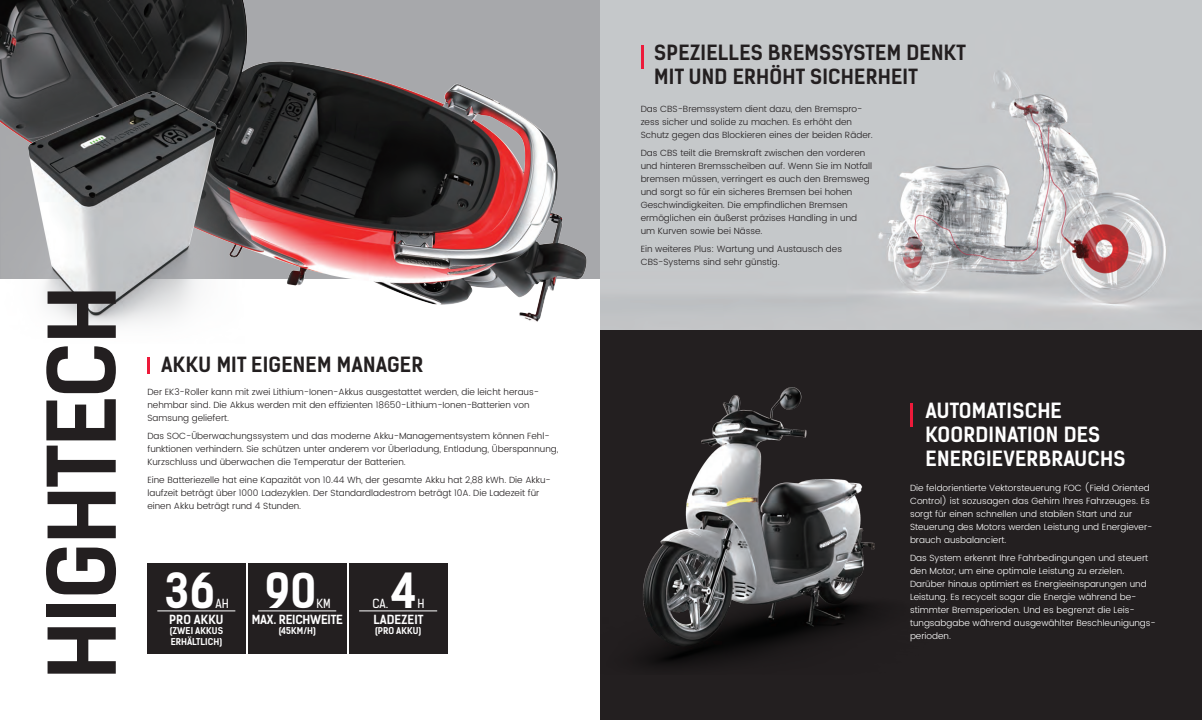
<style>
.page{position:relative;width:1202px;height:720px;background:#fff}
.page>*{position:absolute;margin:0;border:0;box-sizing:border-box;transform-origin:0 0}
.t1{font:700 90px "Kelson Sans";letter-spacing:-.02em;color:#231f20}
.t2{font:700 46px "Kelson Sans";color:#fff}
.t3{font:700 20px/24px "Kelson Sans";letter-spacing:.01em;color:#231f20}
.t4{font:700 20px/24px "Kelson Sans";letter-spacing:.01em;color:#fff}
.t5{font:700 12px "Kelson Sans";letter-spacing:.005em;color:#fff}
.t6{font:700 12px "Kelson Sans";letter-spacing:-.02em;color:#fff}
.t7{font:12px "Kelson Sans";color:#fff}
.t8{font:300 9px/13px "Poppins";color:#231f20}
.t9{font:300 9px/13px "Poppins";color:#fff}
.t10{font:700 9px/10.8px "Kelson Sans";letter-spacing:.005em;color:#fff}
</style>
<div class="page">
<div style="left:601px;top:329px;width:601px;height:391px;background:#231f20"></div>
<img style="left:0;top:0;width:601px;height:332px">
<img style="left:1px;top:79px;width:275px;height:253px">
<img style="left:601px;top:0;width:601px;height:329px">
<img style="left:643px;top:387px;width:270px;height:280px">
<div style="left:147px;top:563px;width:99px;height:91px;background:#231f20"></div>
<hr style="left:157px;top:611px;width:78px;height:1px;background:#fff">
<div style="left:248px;top:563px;width:99px;height:91px;background:#231f20"></div>
<hr style="left:258px;top:611px;width:78px;height:1px;background:#fff">
<div style="left:349px;top:563px;width:99px;height:91px;background:#231f20"></div>
<hr style="left:359px;top:611px;width:78px;height:1px;background:#fff">
<hr style="left:641px;top:45px;width:2px;height:24px;background:#ed1a3a">
<hr style="left:147px;top:357px;width:3px;height:16px;background:#ed1a3a">
<hr style="left:910px;top:403px;width:2px;height:24px;background:#ed1a3a">
<h1 class="t1" style="left:27px;top:680px;width:396px;rotate:-90deg">HIGHTECH</h1>
<h3 class="t3" style="left:161px;top:353px;width:264px">AKKU MIT EIGENEM MANAGER</h3>
<p class="t8" style="left:147px;top:386px;width:393px">Der EK3-Roller kann mit zwei Lithium-Ionen-Akkus ausgestattet werden, die leicht heraus&shy;nehmbar sind. Die Akkus werden mit den effizienten 18650-Lithium-Ionen-Batterien von<br>Samsung geliefert.</p>
<p class="t8" style="left:147px;top:430px;width:412px">Das SOC-Überwachungssystem und das moderne Akku-Managementsystem können Fehl&shy;funktionen verhindern. Sie schützen unter anderem vor Überladung, Entladung, Überspannung,<br>Kurzschluss und überwachen die Temperatur der Batterien.</p>
<p class="t8" style="left:147px;top:474px;width:405px">Eine Batteriezelle hat eine Kapazität von 10.44 Wh, der gesamte Akku hat 2,88 kWh. Die Akku&shy;laufzeit beträgt über 1000 Ladezyklen. Der Standardladestrom beträgt 10A. Die Ladezeit für einen Akku beträgt rund 4 Stunden.</p>
<h2 class="t2" style="left:165px;top:563px;width:52px">36</h2>
<h3 class="t7" style="left:215px;top:596px;width:15px">AH</h3>
<h3 class="t5" style="left:169px;top:612px;width:56px">PRO AKKU</h3>
<p class="t10" style="left:170px;top:626px;width:55px">(ZWEI AKKUS<br>ERHÄLTLICH)</p>
<h2 class="t2" style="left:265px;top:563px;width:53px">90</h2>
<h3 class="t7" style="left:316px;top:596px;width:16px">KM</h3>
<h3 class="t6" style="left:252px;top:612px;width:93px">MAX. REICHWEITE</h3>
<p class="t10" style="left:279px;top:626px;width:39px">(45KM/H)</p>
<h2 class="t2" style="left:391px;top:563px;width:28px">4</h2>
<h3 class="t7" style="left:372px;top:596px;width:17px">CA.</h3>
<h3 class="t7" style="left:418px;top:596px;width:9px">H</h3>
<h3 class="t5" style="left:373px;top:612px;width:52px">LADEZEIT</h3>
<p class="t10" style="left:375px;top:626px;width:48px">(PRO AKKU)</p>
<h3 class="t3" style="left:654px;top:41px;width:313px">SPEZIELLES BREMSSYSTEM DENKT<br>MIT UND ERHÖHT SICHERHEIT</h3>
<p class="t8" style="left:641px;top:103px;width:234px">Das CBS-Bremssystem dient dazu, den Bremspro&shy;zess sicher und solide zu machen. Es erhöht den<br>Schutz gegen das Blockieren eines der beiden Räder.</p>
<p class="t8" style="left:641px;top:147px;width:233px">Das CBS teilt die Bremskraft zwischen den vorderen und hinteren Bremsscheiben auf. Wenn Sie im Notfall bremsen müssen, verringert es auch den Bremsweg und sorgt so für ein sicheres Bremsen bei hohen Geschwindigkeiten. Die empfindlichen Bremsen ermöglichen ein äußerst präzises Handling in und um Kurven sowie bei Nässe.</p>
<p class="t8" style="left:641px;top:243px;width:203px">Ein weiteres Plus: Wartung und Austausch des<br>CBS-Systems sind sehr günstig.</p>
<h3 class="t4" style="left:926px;top:399px;width:202px">AUTOMATISCHE<br>KOORDINATION DES<br>ENERGIEVERBRAUCHS</h3>
<p class="t9" style="left:910px;top:482px;width:244px">Die feldorientierte Vektorsteuerung FOC (Field Oriented Control) ist sozusagen das Gehirn Ihres Fahrzeuges. Es sorgt für einen schnellen und stabilen Start und zur Steuerung des Motors werden Leistung und Energiever&shy;brauch ausbalanciert.</p>
<p class="t9" style="left:910px;top:552px;width:247px">Das System erkennt Ihre Fahrbedingungen und steuert den Motor, um eine optimale Leistung zu erzielen.<br>Darüber hinaus optimiert es Energieeinsparungen und Leistung. Es recycelt sogar die Energie während be&shy;stimmter Bremsperioden. Und es begrenzt die Leis&shy;tungsabgabe während ausgewählter Beschleunigungs&shy;perioden.</p>
</div>
